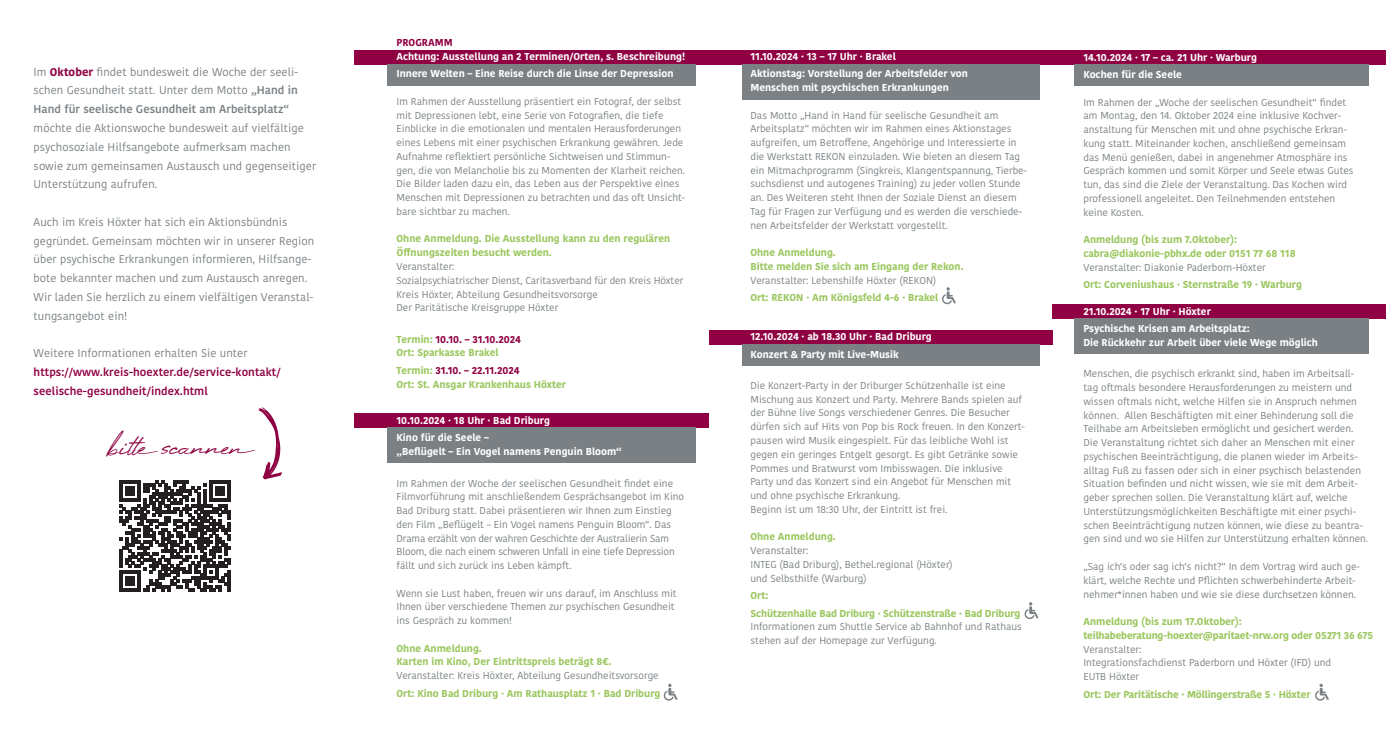
<style>
.page{position:relative;width:1386px;height:745px;background:#fff}
.page>*{position:absolute;margin:0;border:0;box-sizing:border-box;transform-origin:0 0}
.t1{font:26.25px "High Summit";letter-spacing:-.04em;color:#8f0142}
.t2{font:11.25px/18.8px "Kohinoor Bangla";letter-spacing:.005em;color:#7a8084}
.t3{font:600 11.25px/18.8px "Kohinoor Bangla";letter-spacing:.005em;color:#8f0142}
.t4{font:10px/13.8px "Kohinoor Bangla";color:#7a8084}
.t5{font:700 10px/13.8px "Kohinoor Bangla";color:#9ac65d}
.t6{font:700 10px/17.5px "Kohinoor Bangla";color:#fff}
.t7{font:700 10px "Kohinoor Bangla";color:#8f0142}
.s1{font-weight:700;color:#8f0142}
.s2{font-weight:600}
.s3{color:#8f0142}
</style>
<div class="page">
<svg style="left:258px;top:407px;width:24px;height:72px"></svg>
<div style="left:354px;top:50px;width:355px;height:14px;background:#8f0142"></div>
<div style="left:709px;top:50px;width:343px;height:14px;background:#8f0142"></div>
<div style="left:1052px;top:50px;width:333px;height:14px;background:#8f0142"></div>
<div style="left:1052px;top:304px;width:333px;height:14px;background:#8f0142"></div>
<div style="left:709px;top:330px;width:343px;height:14px;background:#8f0142"></div>
<div style="left:354px;top:413px;width:355px;height:14px;background:#8f0142"></div>
<div style="left:387px;top:64px;width:308px;height:22px;background:#7a8084"></div>
<div style="left:741px;top:64px;width:298px;height:36px;background:#7a8084"></div>
<div style="left:1074px;top:64px;width:294px;height:22px;background:#7a8084"></div>
<div style="left:1074px;top:318px;width:294px;height:35px;background:#7a8084"></div>
<div style="left:741px;top:344px;width:298px;height:21px;background:#7a8084"></div>
<div style="left:387px;top:427px;width:308px;height:35px;background:#7a8084"></div>
<svg style="left:942px;top:287px;width:13px;height:17px"></svg>
<svg style="left:1024px;top:602px;width:14px;height:16px"></svg>
<svg style="left:1315px;top:683px;width:13px;height:17px"></svg>
<svg style="left:120px;top:480px;width:111px;height:111px"></svg>
<hr style="left:228px;top:570px;width:3px;height:21px;background:#231f20">
<svg style="left:663px;top:683px;width:14px;height:17px"></svg>
<p class="t2" style="left:34px;top:62px;width:266px;text-align:justify">Im <span class="s1">Oktober</span> findet bundesweit die Woche der seeli&shy;schen Gesundheit statt. Unter dem Motto <span class="s2">„Hand in Hand für seelische Gesundheit am Arbeitsplatz“</span></p>
<p class="t2" style="left:34px;top:118px;width:284px">möchte die Aktionswoche bundesweit auf vielfältige psychosoziale Hilfsangebote aufmerksam machen sowie zum gemeinsamen Austausch und gegenseitiger Unterstützung aufrufen.</p>
<p class="t2" style="left:34px;top:212px;width:282px">Auch im Kreis Höxter hat sich ein Aktionsbündnis gegründet. Gemeinsam möchten wir in unserer Region über psychische Erkrankungen informieren, Hilfsange&shy;bote bekannter machen und zum Austausch anregen.<br>Wir laden Sie herzlich zu einem vielfältigen Veranstal&shy;tungsangebot ein!</p>
<p class="t2" style="left:34px;top:343px;width:215px">Weitere Informationen erhalten Sie unter</p>
<p class="t3" style="left:34px;top:362px;width:248px">https://www.kreis-hoexter.de/service-kontakt/ seelische-gesundheit/index.html</p>
<h1 class="t1" style="left:109px;top:429px;width:138px">bitte scannen</h1>
<p class="t7" style="left:396px;top:34px;width:58px">PROGRAMM</p>
<p class="t6" style="left:396px;top:47px;width:290px">Achtung: Ausstellung an 2 Terminen/Orten, s. Beschreibung!<br>Innere Welten – Eine Reise durch die Linse der Depression</p>
<p class="t4" style="left:396px;top:94px;width:290px">Im Rahmen der Ausstellung präsentiert ein Fotograf, der selbst mit Depressionen lebt, eine Serie von Fotografien, die tiefe Einblicke in die emotionalen und mentalen Herausforderungen eines Lebens mit einer psychischen Erkrankung gewähren. Jede Aufnahme reflektiert persönliche Sichtweisen und Stimmun&shy;gen, die von Melancholie bis zu Momenten der Klarheit reichen.<br>Die Bilder laden dazu ein, das Leben aus der Perspektive eines Menschen mit Depressionen zu betrachten und das oft Unsicht&shy;bare sichtbar zu machen.</p>
<p class="t5" style="left:396px;top:231px;width:275px">Ohne Anmeldung. Die Ausstellung kann zu den regulären<br>Öffnungszeiten besucht werden.</p>
<p class="t4" style="left:396px;top:259px;width:288px">Veranstalter:<br>Sozialpsychiatrischer Dienst, Caritasverband für den Kreis Höxter Kreis Höxter, Abteilung Gesundheitsvorsorge<br>Der Paritätische Kreisgruppe Höxter</p>
<p class="t5" style="left:396px;top:331px;width:126px">Termin: <span class="s3">10.10. – 31.10.2024<br></span>Ort: Sparkasse Brakel</p>
<p class="t5" style="left:396px;top:363px;width:171px">Termin: <span class="s3">31.10. – 22.11.2024<br></span>Ort: St. Ansgar Krankenhaus Höxter</p>
<p class="t6" style="left:396px;top:411px;width:155px">10.10.2024 · 18 Uhr · Bad Driburg<br>Kino für die Seele –</p>
<p class="t6" style="left:396px;top:442px;width:227px">„Beflügelt – Ein Vogel namens Penguin Bloom“</p>
<p class="t4" style="left:396px;top:475px;width:289px">Im Rahmen der Woche der seelischen Gesundheit findet eine Filmvorführung mit anschließendem Gesprächsangebot im Kino Bad Driburg statt. Dabei präsentieren wir Ihnen zum Einstieg den Film „Beflügelt – Ein Vogel namens Penguin Bloom“. Das Drama erzählt von der wahren Geschichte der Australierin Sam Bloom, die nach einem schweren Unfall in eine tiefe Depression fällt und sich zurück ins Leben kämpft.</p>
<p class="t4" style="left:396px;top:585px;width:282px">Wenn sie Lust haben, freuen wir uns darauf, im Anschluss mit<br>Ihnen über verschiedene Themen zur psychischen Gesundheit ins Gespräch zu kommen!</p>
<p class="t5" style="left:396px;top:640px;width:216px">Ohne Anmeldung.<br>Karten im Kino, Der Eintrittspreis beträgt 8€.</p>
<p class="t4" style="left:396px;top:668px;width:264px">Veranstalter: Kreis Höxter, Abteilung Gesundheitsvorsorge</p>
<p class="t5" style="left:396px;top:685px;width:265px">Ort: Kino Bad Driburg · Am Rathausplatz 1 · Bad Driburg</p>
<p class="t6" style="left:750px;top:47px;width:219px">11.10.2024 · 13 – 17 Uhr · Brakel<br>Aktionstag: Vorstellung der Arbeitsfelder von</p>
<p class="t6" style="left:750px;top:78px;width:200px">Menschen mit psychischen Erkrankungen</p>
<p class="t4" style="left:750px;top:108px;width:278px">Das Motto „Hand in Hand für seelische Gesundheit am Arbeitsplatz“ möchten wir im Rahmen eines Aktionstages aufgreifen, um Betroffene, Angehörige und Interessierte in die Werkstatt REKON einzuladen. Wie bieten an diesem Tag ein Mitmachprogramm (Singkreis, Klangentspannung, Tierbe&shy;suchsdienst und autogenes Training) zu jeder vollen Stunde an. Des Weiteren steht Ihnen der Soziale Dienst an diesem Tag für Fragen zur Verfügung und es werden die verschiede&shy;nen Arbeitsfelder der Werkstatt vorgestellt.</p>
<p class="t5" style="left:750px;top:245px;width:215px">Ohne Anmeldung.<br>Bitte melden Sie sich am Eingang der Rekon.</p>
<p class="t4" style="left:750px;top:273px;width:187px">Veranstalter: Lebenshilfe Höxter (REKON)</p>
<p class="t5" style="left:750px;top:290px;width:189px">Ort: REKON · Am Königsfeld 4-6 · Brakel</p>
<p class="t6" style="left:750px;top:327px;width:183px">12.10.2024 · ab 18.30 Uhr · Bad Driburg<br>Konzert &amp; Party mit Live-Musik</p>
<p class="t4" style="left:750px;top:378px;width:276px">Die Konzert-Party in der Driburger Schützenhalle ist eine Mischung aus Konzert und Party. Mehrere Bands spielen auf der Bühne live Songs verschiedener Genres. Die Besucher dürfen sich auf Hits von Pop bis Rock freuen. In den Konzert&shy;pausen wird Musik eingespielt. Für das leibliche Wohl ist gegen ein geringes Entgelt gesorgt. Es gibt Getränke sowie Pommes und Bratwurst vom Imbisswagen. Die inklusive Party und das Konzert sind ein Angebot für Menschen mit und ohne psychische Erkrankung.<br>Beginn ist um 18:30 Uhr, der Eintritt ist frei.</p>
<p class="t5" style="left:750px;top:529px;width:87px">Ohne Anmeldung.</p>
<p class="t4" style="left:750px;top:543px;width:204px">Veranstalter:<br>INTEG (Bad Driburg), Bethel.regional (Höxter) und Selbsthilfe (Warburg)</p>
<p class="t5" style="left:750px;top:586px;width:271px;line-height:17.5px">Ort:<br>Schützenhalle Bad Driburg · Schützenstraße · Bad Driburg</p>
<p class="t4" style="left:750px;top:619px;width:273px">Informationen zum Shuttle Service ab Bahnhof und Rathaus stehen auf der Homepage zur Verfügung.</p>
<p class="t6" style="left:1083px;top:48px;width:175px">14.10.2024 · 17 – ca. 21 Uhr · Warburg<br>Kochen für die Seele</p>
<p class="t4" style="left:1083px;top:95px;width:272px">Im Rahmen der „Woche der seelischen Gesundheit“ findet am Montag, den 14. Oktober 2024 eine inklusive Kochver&shy;anstaltung für Menschen mit und ohne psychische Erkran&shy;kung statt. Miteinander kochen, anschließend gemeinsam das Menü genießen, dabei in angenehmer Atmosphäre ins Gespräch kommen und somit Körper und Seele etwas Gutes tun, das sind die Ziele der Veranstaltung. Das Kochen wird professionell angeleitet. Den Teilnehmenden entstehen keine Kosten.</p>
<p class="t5" style="left:1083px;top:232px;width:214px">Anmeldung (bis zum 7.Oktober): cabra@diakonie-pbhx.de oder 0151 77 68 118</p>
<p class="t4" style="left:1083px;top:260px;width:184px">Veranstalter: Diakonie Paderborn-Höxter</p>
<p class="t5" style="left:1083px;top:277px;width:220px">Ort: Corveniushaus · Sternstraße 19 · Warburg</p>
<p class="t6" style="left:1083px;top:302px;width:168px">21.10.2024 · 17 Uhr · Höxter<br>Psychische Krisen am Arbeitsplatz:</p>
<p class="t6" style="left:1083px;top:333px;width:236px">Die Rückkehr zur Arbeit über viele Wege möglich</p>
<p class="t4" style="left:1083px;top:366px;width:286px">Menschen, die psychisch erkrankt sind, haben im Arbeitsall&shy;tag oftmals besondere Herausforderungen zu meistern und wissen oftmals nicht, welche Hilfen sie in Anspruch nehmen können. Allen Beschäftigten mit einer Behinderung soll die Teilhabe am Arbeitsleben ermöglicht und gesichert werden.<br>Die Veranstaltung richtet sich daher an Menschen mit einer psychischen Beeinträchtigung, die planen wieder im Arbeits&shy;alltag Fuß zu fassen oder sich in einer psychisch belastenden Situation befinden und nicht wissen, wie sie mit dem Arbeit&shy;geber sprechen sollen. Die Veranstaltung klärt auf, welche Unterstützungsmöglichkeiten Beschäftigte mit einer psychi&shy;schen Beeinträchtigung nutzen können, wie diese zu beantra&shy;gen sind und wo sie Hilfen zur Unterstützung erhalten können.</p>
<p class="t4" style="left:1083px;top:559px;width:278px">„Sag ich‘s oder sag ich‘s nicht?“ In dem Vortrag wird auch ge&shy;klärt, welche Rechte und Pflichten schwerbehinderte Arbeit&shy;nehmer*innen haben und wie sie diese durchsetzen können.</p>
<p class="t5" style="left:1083px;top:613px;width:291px">Anmeldung (bis zum 17.Oktober): teilhabeberatung-hoexter@paritaet-nrw.org oder 05271 36 675</p>
<p class="t4" style="left:1083px;top:641px;width:249px">Veranstalter:<br>Integrationsfachdienst Paderborn und Höxter (IFD) und<br>EUTB Höxter</p>
<p class="t5" style="left:1083px;top:686px;width:229px">Ort: Der Paritätische · Möllingerstraße 5 · Höxter</p>
</div>
